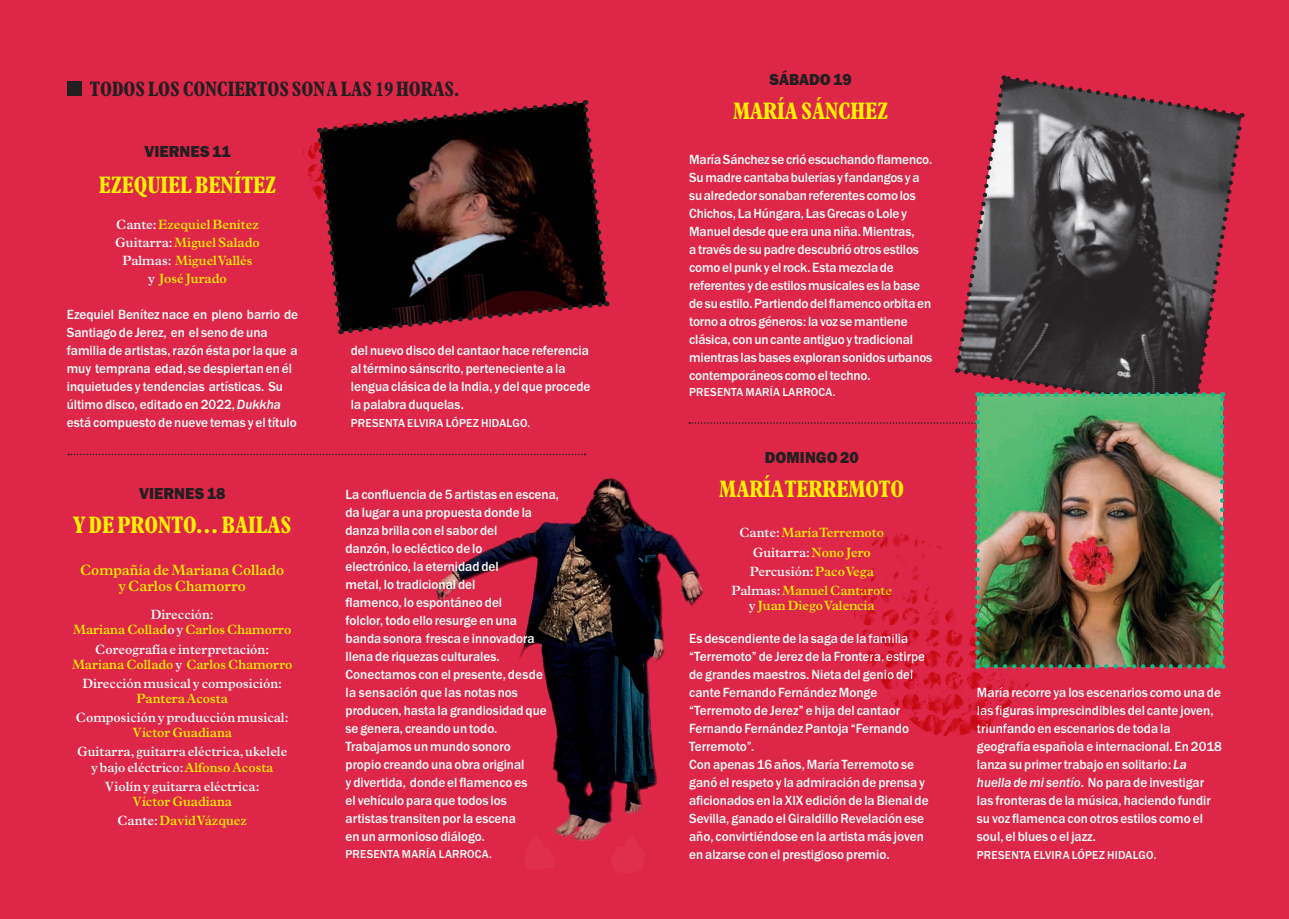
<style>
.page{position:relative;width:1289px;height:919px;background:#fff}
.page>*{position:absolute;margin:0;border:0;box-sizing:border-box;transform-origin:0 0}
.Texto{font:700 condensed 24px "Plantin MT Pro";color:#fff101;scale:.96 1}
.Texto-2{font:700 condensed 21px "Plantin MT Pro";color:#231f20;scale:.96 1}
.Texto-3{font:16.5px "Franklin Gothic URW Hea";color:#231f20;scale:.96 1}
.Texto-4{font:600 15px/16.5px "Plantin MT Pro";color:#fff101;text-align:center;scale:.96 1}
.Texto-5{font:500 13.8px/18px "Franklin Gothic URW";color:#fff;scale:.96 1}
.Texto-6{font:600 13.5px/15px "Plantin MT Pro";color:#fff;text-align:center;scale:.96 1}
.Texto-7{font:600 13.5px/15px "Plantin MT Pro";color:#fff101;text-align:center;scale:.96 1}
.Texto-8{font:500 12px "Franklin Gothic URW";letter-spacing:.02em;color:#fff;scale:.96 1}
.s1{color:#fff}
.s2{font-family:"Franklin Gothic URW Med Ita";font-weight:400}
.s3{color:#fff101}
</style>
<div class="page">
<div style="left:0;top:0;width:1288px;height:918px;background:#de2648"></div>
<svg style="left:68px;top:453px;width:517px;height:2px"></svg>
<div style="left:67px;top:81px;width:14px;height:15px;background:#231f20"></div>
<img style="left:436px;top:478px;width:253px;height:363px">
<img style="left:302px;top:142px;width:13px;height:51px">
<img style="left:873px;top:668px;width:161px;height:68px">
<svg style="left:610px;top:834px;width:35px;height:7px"></svg>
<svg style="left:523px;top:834px;width:32px;height:7px"></svg>
<svg style="left:315px;top:100px;width:295px;height:235px"></svg>
<img style="left:689px;top:75px;width:556px;height:593px">
<p class="Texto-2" style="left:90px;top:76px;width:387px">TODOS LOS CONCIERTOS SON A LAS 19 HORAS.</p>
<p class="Texto-3" style="left:144px;top:141px;width:91px">VIERNES 11</p>
<p class="Texto" style="left:99px;top:171px;width:186px">EZEQUIEL BENÍTEZ</p>
<p class="Texto-7" style="left:116px;top:217px;width:150px"><span class="s1">Cante:</span> Ezequiel Benítez</p>
<p class="Texto-7" style="left:115px;top:235px;width:152px"><span class="s1">Guitarra:</span> Miguel Salado</p>
<p class="Texto-7" style="left:122px;top:251px;width:137px;line-height:18px"><span class="s1">Palmas:</span> Miguel Vallés <span class="s1">y</span> José Jurado</p>
<p class="Texto-5" style="left:67px;top:305px;width:242px">Ezequiel Benítez nace en pleno barrio de Santiago de Jerez, en el seno de una familia de artistas, razón ésta por la que a muy temprana edad, se despiertan en él inquietudes y tendencias artísticas. Su último disco, editado en 2022, <span class="s2">Dukkha</span></p>
<p class="Texto-5" style="left:67px;top:413px;width:241px">está compuesto de nueve temas y el título</p>
<p class="Texto-3" style="left:139px;top:483px;width:91px">VIERNES 18</p>
<p class="Texto" style="left:73px;top:511px;width:229px">Y DE PRONTO… BAILAS</p>
<p class="Texto-4" style="left:80px;top:561px;width:214px">Compañía de Mariana Collado y Carlos Chamorro</p>
<p class="Texto-7" style="left:73px;top:607px;width:229px"><span class="s1">Dirección:<br></span>Mariana Collad<span class="s1">o y</span> Carlos Chamorro</p>
<p class="Texto-6" style="left:72px;top:641px;width:231px">Coreografía e interpretación:<br><span class="s3">Mariana Collado</span> y <span class="s3">Carlos Chamorro</span></p>
<p class="Texto-6" style="left:82px;top:675px;width:209px">Dirección musical y composición:<br><span class="s3">Pantera Acosta</span></p>
<p class="Texto-6" style="left:76px;top:710px;width:223px">Composición y producción musical:<br><span class="s3">Víctor Guadiana</span></p>
<p class="Texto-6" style="left:77px;top:744px;width:220px">Guitarra, guitarra eléctrica, ukelele y bajo eléctrico: <span class="s3">Alfonso Acosta</span></p>
<p class="Texto-6" style="left:105px;top:778px;width:163px">Violín y guitarra eléctrica:<br><span class="s3">Víctor Guadiana</span></p>
<p class="Texto-7" style="left:117px;top:812px;width:136px"><span class="s1">Cante:</span> David Vázquez</p>
<p class="Texto-5" style="left:351px;top:341px;width:251px">del nuevo disco del cantaor hace referencia al término sánscrito, perteneciente a la lengua clásica de la India, y del que procede la palabra duquelas.</p>
<p class="Texto-8" style="left:351px;top:415px;width:188px">PRESENTA ELVIRA LÓPEZ HIDALGO.</p>
<p class="Texto-5" style="left:345px;top:485px;width:224px">La confluencia de 5 artistas en escena, da lugar a una propuesta donde la danza brilla con el sabor del<br>danzón, lo ecléctico de lo<br>electrónico, la eternidad del<br>metal, lo tradicional del<br>flamenco, lo espontáneo del<br>folclor, todo ello resurge en una<br>banda sonora fresca e innovadora llena de riquezas culturales.<br>Conectamos con el presente, desde<br>la sensación que las notas nos producen, hasta la grandiosidad que se genera, creando un todo.</p>
<p class="Texto-5" style="left:345px;top:737px;width:191px">Trabajamos un mundo sonoro propio creando una obra original y divertida, donde el flamenco es el vehículo para que todos los artistas transiten por la escena en un armonioso diálogo.</p>
<p class="Texto-8" style="left:345px;top:846px;width:154px">PRESENTA MARÍA LARROCA.</p>
<p class="Texto-3" style="left:769px;top:69px;width:87px">SÁBADO 19</p>
<p class="Texto" style="left:733px;top:97px;width:163px">MARÍA SÁNCHEZ</p>
<p class="Texto-5" style="left:689px;top:150px;width:255px">María Sánchez se crió escuchando flamenco.<br>Su madre cantaba bulerías y fandangos y a su alrededor sonaban referentes como los Chichos, La Húngara, Las Grecas o Lole y Manuel desde que era una niña. Mientras,<br>a través de su padre descubrió otros estilos como el punk y el rock. Esta mezcla de referentes y de estilos musicales es la base de su estilo. Partiendo del flamenco orbita en torno a otros géneros: la voz se mantiene clásica, con un cante antiguo y tradicional mientras las bases exploran sonidos urbanos contemporáneos como el techno.</p>
<p class="Texto-8" style="left:689px;top:385px;width:154px">PRESENTA MARÍA LARROCA.</p>
<p class="Texto-3" style="left:764px;top:447px;width:99px">DOMINGO 20</p>
<p class="Texto" style="left:719px;top:475px;width:194px">MARÍA TERREMOTO</p>
<p class="Texto-7" style="left:739px;top:525px;width:152px"><span class="s1">Cante:</span> María Terremoto</p>
<p class="Texto-6" style="left:752px;top:544px;width:125px">Guitarra: <span class="s3">Nono Jero</span></p>
<p class="Texto-6" style="left:749px;top:563px;width:131px">Percusión: <span class="s3">Paco Vega</span></p>
<p class="Texto-7" style="left:731px;top:583px;width:169px"><span class="s1">Palmas:</span> Manuel Cantarote <span class="s1">y</span> Juan Diego Valencia</p>
<p class="Texto-5" style="left:689px;top:629px;width:247px">Es descendiente de la saga de la familia “Terremoto” de Jerez de la Frontera, estirpe de grandes maestros. Nieta del genio del cante Fernando Fernández Monge “Terremoto de Jerez” e hija del cantaor Fernando Fernández Pantoja “Fernando Terremoto”.</p>
<p class="Texto-5" style="left:689px;top:755px;width:251px">Con apenas 16 años, María Terremoto se ganó el respeto y la admiración de prensa y aficionados en la XIX edición de la Bienal de Sevilla, ganado el Giraldillo Revelación ese año, convirtiéndose en la artista más joven en alzarse con el prestigioso premio.</p>
<p class="Texto-5" style="left:976px;top:683px;width:257px">María recorre ya los escenarios como una de las figuras imprescindibles del cante joven, triunfando en escenarios de toda la geografía española e internacional. En 2018 lanza su primer trabajo en solitario: <span class="s2">La huella de mi sentío</span>. No para de investigar las fronteras de la música, haciendo fundir su voz flamenca con otros estilos como el soul, el blues o el jazz.</p>
<p class="Texto-8" style="left:976px;top:847px;width:188px">PRESENTA ELVIRA LÓPEZ HIDALGO.</p>
</div>
